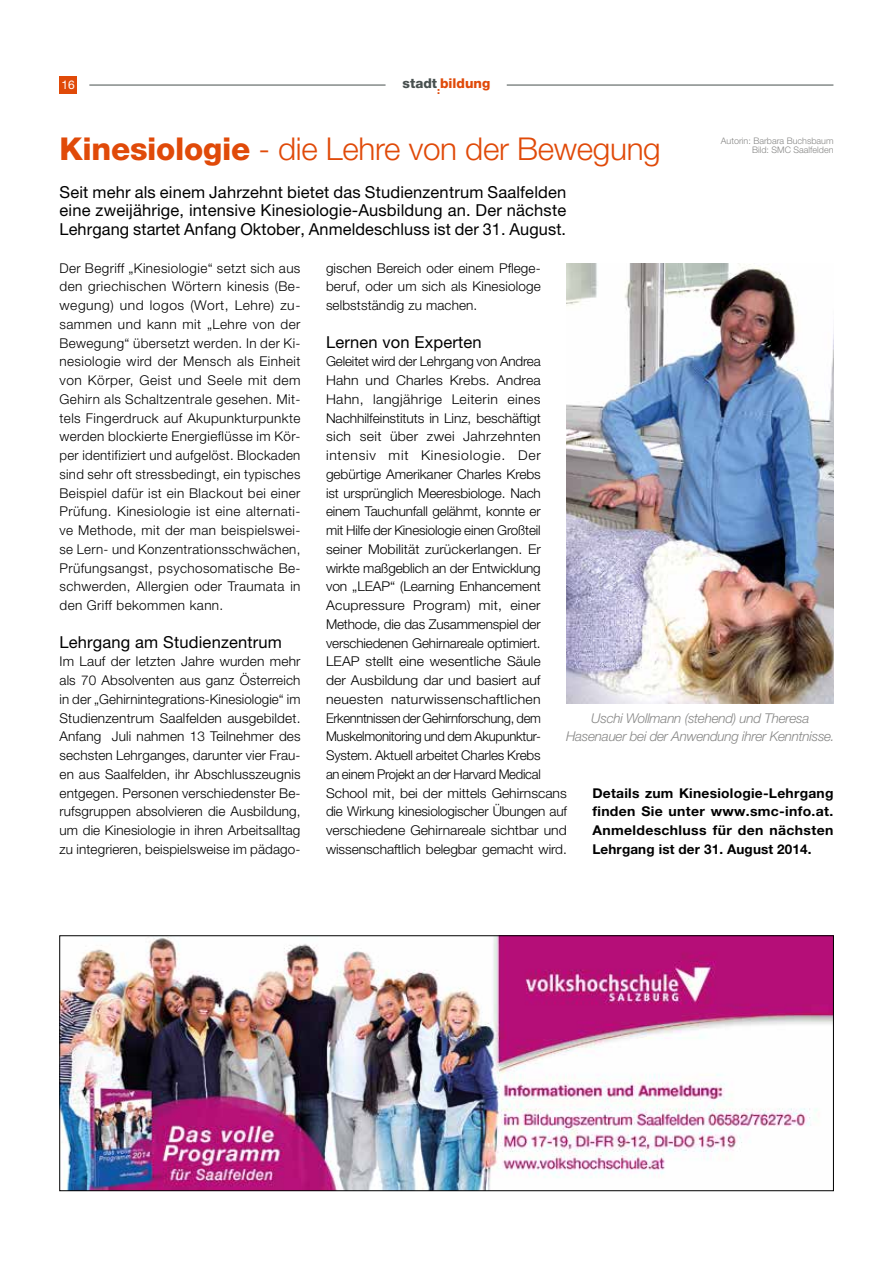
<style>
.page{position:relative;width:893px;height:1263px;background:#fff}
.page>*{position:absolute;margin:0;border:0;box-sizing:border-box;transform-origin:0 0}
.t1{font:300 31.5px "Helvetica Neue LT Pro";letter-spacing:-.01em;color:#e04a09}
.t2{font:16.5px/18.8px "Helvetica Neue LT Pro";letter-spacing:.005em;color:#000;text-align:justify}
.t3{font:300 13.5px/18.8px "Helvetica Neue LT Pro";letter-spacing:-.005em;color:#000;text-align:justify}
.t4{font:700 13.5px/18.8px "Helvetica Neue LT Pro";letter-spacing:.015em;color:#000;text-align:justify}
.t5{font:italic 300 13.5px/18.8px "Helvetica Neue LT Pro";letter-spacing:-.02em;color:#878786;text-align:center}
.t6{font:800 13.5px "Helvetica Neue LT Pro";color:#e04a09}
.t7{font:12px "Helvetica Neue LT Pro";color:#fff}
.t8{font:300 9px "Helvetica Neue LT Pro";color:#878786}
.s1{color:#48504f}
.s2{font-weight:800}
</style>
<div class="page">
<div style="left:60px;top:77px;width:17px;height:17px;background:#e04a09"></div>
<hr style="left:507px;top:85px;width:326px;height:1px;background:#48504f">
<hr style="left:89px;top:85px;width:297px;height:1px;background:#48504f">
<img style="left:62px;top:937px;width:770px;height:252px">
<div style="left:60px;top:935px;width:774px;height:256px;border:1px solid #000"></div>
<img style="left:566px;top:263px;width:267px;height:441px">
<p class="t7" style="left:61px;top:77px;width:15px">16</p>
<p class="t6" style="left:403px;top:75px;width:89px"><span class="s1">stadt</span><sub>:</sub>bildung</p>
<p class="t8" style="left:721px;top:135px;width:114px">Autorin: Barbara Buchsbaum</p>
<h1 class="t1" style="left:60px;top:130px;width:603px"><span class="s2">Kinesiologie</span> - die Lehre von der Bewegung</h1>
<p class="t8" style="left:752px;top:145px;width:83px">Bild: SMC Saalfelden</p>
<p class="t2" style="left:60px;top:182px;width:508px">Seit mehr als einem Jahrzehnt bietet das Studienzentrum Saalfelden eine zweijährige, intensive Kinesiologie-Ausbildung an. Der nächste Lehrgang startet Anfang Oktober, Anmeldeschluss ist der 31. August.</p>
<p class="t3" style="left:60px;top:258px;width:243px">Der Begriff „Kinesiologie“ setzt sich aus den griechischen Wörtern kinesis (Be&shy;wegung) und logos (Wort, Lehre) zu&shy;sammen und kann mit „Lehre von der Bewegung“ übersetzt werden. In der Ki&shy;nesiologie wird der Mensch als Einheit von Körper, Geist und Seele mit dem Gehirn als Schaltzentrale gesehen. Mit&shy;tels Fingerdruck auf Akupunkturpunkte werden blockierte Energieflüsse im Kör&shy;per identifiziert und aufgelöst. Blockaden sind sehr oft stressbedingt, ein typisches Beispiel dafür ist ein Blackout bei einer Prüfung. Kinesiologie ist eine alternati&shy;ve Methode, mit der man beispielswei&shy;se Lern- und Konzentrationsschwächen, Prüfungsangst, psychosomatische Be&shy;schwerden, Allergien oder Traumata in den Griff bekommen kann.</p>
<p class="t2" style="left:60px;top:632px;width:224px">Lehrgang am Studienzentrum</p>
<p class="t3" style="left:60px;top:652px;width:243px">Im Lauf der letzten Jahre wurden mehr als 70 Absolventen aus ganz Österreich in der „Gehirnintegrations-Kinesiologie“ im Studienzentrum Saalfelden ausgebildet.<br>Anfang Juli nahmen 13 Teilnehmer des sechsten Lehrganges, darunter vier Frau&shy;en aus Saalfelden, ihr Abschlusszeugnis entgegen. Personen verschiedenster Be&shy;rufsgruppen absolvieren die Ausbildung, um die Kinesiologie in ihren Arbeitsalltag zu integrieren, beispielsweise im pädago-</p>
<p class="t3" style="left:326px;top:258px;width:216px">gischen Bereich oder einem Pflege&shy;beruf, oder um sich als Kinesiologe selbstständig zu machen.</p>
<p class="t2" style="left:326px;top:332px;width:157px">Lernen von Experten</p>
<p class="t3" style="left:326px;top:352px;width:242px;text-align:left">Geleitet wird der Lehrgang von Andrea Hahn und Charles Krebs. Andrea Hahn, langjährige Leiterin eines Nachhilfeinstituts in Linz, beschäftigt sich seit über zwei Jahrzehnten intensiv mit Kinesiologie. Der gebürtige Amerikaner Charles Krebs<br>ist ursprünglich Meeresbiologe. Nach einem Tauchunfall gelähmt, konnte er<br>mit Hilfe der Kinesiologie einen Großteil seiner Mobilität zurückerlangen. Er wirkte maßgeblich an der Entwicklung<br>von „LEAP“ (Learning Enhancement Acupressure Program) mit, einer Methode, die das Zusammenspiel der verschiedenen Gehirnareale optimiert.<br>LEAP stellt eine wesentliche Säule<br>der Ausbildung dar und basiert auf neuesten naturwissenschaftlichen Erkenntnissen der Gehirnforschung, dem Muskelmonitoring und dem Akupunktur-System. Aktuell arbeitet Charles Krebs<br>an einem Projekt an der Harvard Medical School mit, bei der mittels Gehirnscans die Wirkung kinesiologischer Übungen auf verschiedene Gehirnareale sichtbar und wissenschaftlich belegbar gemacht wird.</p>
<p class="t5" style="left:566px;top:708px;width:270px">Uschi Wollmann (stehend) und Theresa<br>Hasenauer bei der Anwendung ihrer Kenntnisse.</p>
<p class="t4" style="left:592px;top:783px;width:242px">Details zum Kinesiologie-Lehrgang finden Sie unter www.smc-info.at.<br>Anmeldeschluss für den nächsten Lehrgang ist der 31. August 2014.</p>
</div>
